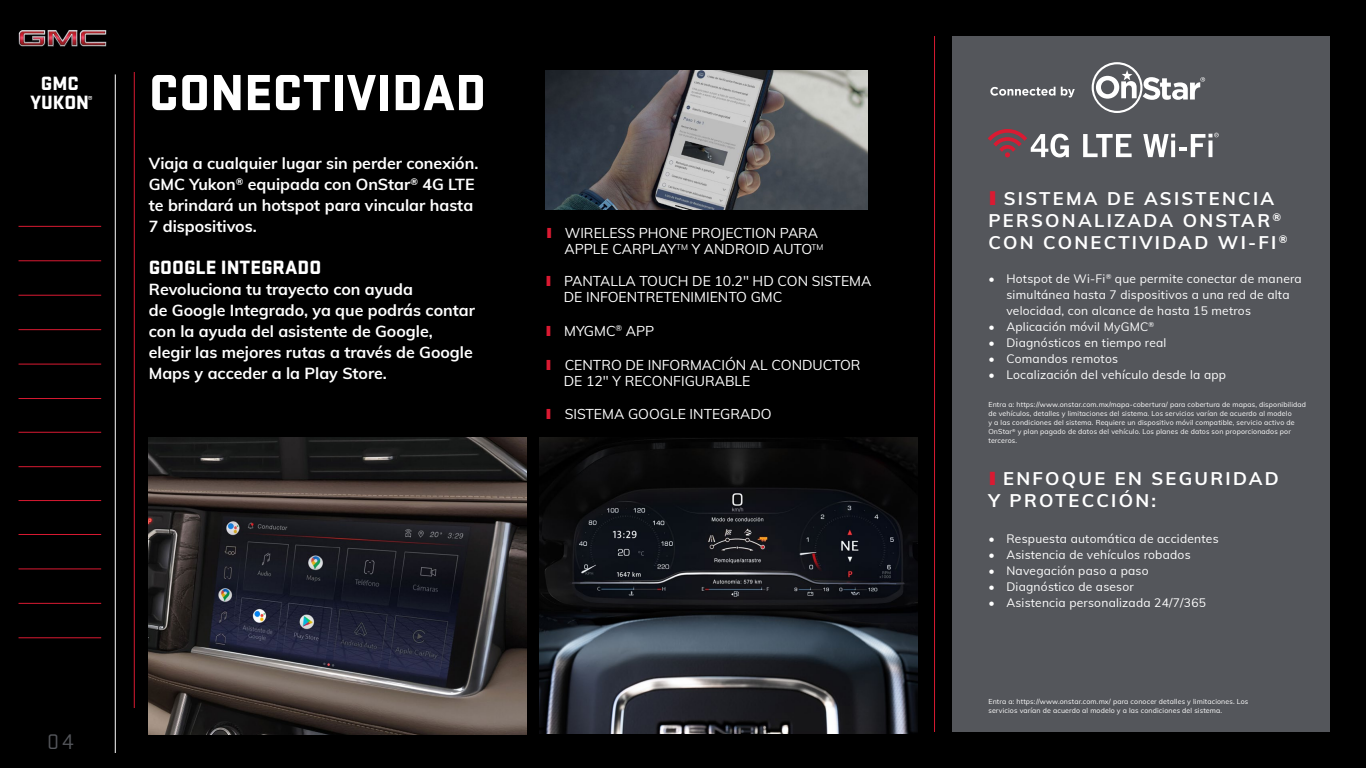
<style>
.page{position:relative;width:1366px;height:768px;background:#000}
.page>*{position:absolute;margin:0;border:0;box-sizing:border-box;transform-origin:0 0}
.t1{font:900 52.8px "Stratum GMC";color:#fff}
.t2{font:22px "Stratum GMC";color:#54565b}
.t3{font:900 20px/19px "Stratum GMC";color:#fff;text-align:center}
.t4{font:700 18.3px/21.9px "Muli";letter-spacing:.125em;color:#fff}
.t5{font:700 16px/21px "Muli";color:#fff}
.t6{font:14px/16px "Muli";color:#fff}
.t7{font:12px/16px "Muli";letter-spacing:.02em;color:#fff}
.t8{font:900 9px "Stratum GMC";color:#fff}
.t9{font:7px/9px "Muli";letter-spacing:.02em;color:#fff}
.s1{font-weight:900;color:#da1a32}
.s2{font-weight:900;font-size:19.2px;color:#da1a32}
</style>
<div class="page">
<img style="left:18px;top:30px;width:89px;height:17px">
<hr style="left:19px;top:261px;width:82px;height:1px;background:#da1a32">
<hr style="left:19px;top:226px;width:82px;height:1px;background:#da1a32">
<hr style="left:19px;top:295px;width:82px;height:1px;background:#da1a32">
<hr style="left:19px;top:329px;width:82px;height:1px;background:#da1a32">
<hr style="left:19px;top:364px;width:82px;height:1px;background:#da1a32">
<hr style="left:19px;top:398px;width:82px;height:1px;background:#da1a32">
<hr style="left:19px;top:432px;width:82px;height:1px;background:#da1a32">
<hr style="left:19px;top:466px;width:82px;height:1px;background:#da1a32">
<hr style="left:19px;top:500px;width:82px;height:1px;background:#da1a32">
<hr style="left:19px;top:534px;width:82px;height:1px;background:#da1a32">
<hr style="left:19px;top:569px;width:82px;height:1px;background:#da1a32">
<hr style="left:19px;top:603px;width:82px;height:1px;background:#da1a32">
<hr style="left:19px;top:638px;width:82px;height:1px;background:#da1a32">
<hr style="left:115px;top:74px;width:1px;height:679px;background:#fff">
<hr style="left:134px;top:72px;width:1px;height:636px;background:#da1a32">
<img style="left:149px;top:438px;width:378px;height:296px">
<img style="left:546px;top:71px;width:322px;height:138px">
<div style="left:952px;top:36px;width:378px;height:696px;background:#54565b"></div>
<hr style="left:934px;top:36px;width:1px;height:696px;background:#da1a32">
<svg style="left:1092px;top:62px;width:113px;height:51px"></svg>
<svg style="left:990px;top:87px;width:85px;height:10px"></svg>
<svg style="left:988px;top:129px;width:81px;height:28px"></svg>
<svg style="left:1083px;top:134px;width:49px;height:23px"></svg>
<svg style="left:1143px;top:133px;width:76px;height:24px"></svg>
<img style="left:540px;top:438px;width:378px;height:296px">
<h3 class="t3" style="left:31px;top:72px;width:60px">GMC<br>YUKON</h3>
<p class="t8" style="left:88px;top:92px;width:6px">®</p>
<h1 class="t1" style="left:149px;top:54px;width:339px">CONECTIVIDAD</h1>
<h3 class="t5" style="left:149px;top:152px;width:331px">Viaja a cualquier lugar sin perder conexión.<br>GMC Yukon<sup>®</sup> equipada con OnStar<sup>®</sup> 4G LTE te brindará un hotspot para vincular hasta 7 dispositivos.</h3>
<h3 class="t3" style="left:149px;top:256px;width:174px">GOOGLE INTEGRADO</h3>
<h3 class="t5" style="left:149px;top:278px;width:328px">Revoluciona tu trayecto con ayuda<br>de Google Integrado, ya que podrás contar con la ayuda del asistente de Google, elegir las mejores rutas a través de Google Maps y acceder a la Play Store.</h3>
<h3 class="t6" style="left:564px;top:225px;width:261px;text-indent:-18px"><span class="s1">I</span> WIRELESS PHONE PROJECTION PARA<br>APPLE CARPLAY<sup>TM</sup> Y ANDROID AUTO<sup>TM</sup></h3>
<h3 class="t6" style="left:564px;top:273px;width:309px;text-indent:-18px"><span class="s1">I</span> PANTALLA TOUCH DE 10.2" HD CON SISTEMA<br>DE INFOENTRETENIMIENTO GMC</h3>
<h3 class="t6" style="left:546px;top:322px;width:110px"><span class="s1">I</span> MYGMC<sup>®</sup> APP</h3>
<h3 class="t6" style="left:564px;top:357px;width:298px;text-indent:-18px"><span class="s1">I</span> CENTRO DE INFORMACIÓN AL CONDUCTOR<br>DE 12" Y RECONFIGURABLE</h3>
<h3 class="t6" style="left:546px;top:405px;width:228px"><span class="s1">I</span> SISTEMA GOOGLE INTEGRADO</h3>
<h2 class="t2" style="left:47px;top:727px;width:28px">04</h2>
<h3 class="t4" style="left:988px;top:187px;width:301px"><span class="s2">I</span> SISTEMA DE ASISTENCIA<br>PERSONALIZADA ONSTAR<sup>®<br></sup>CON CONECTIVIDAD WI-FI<sup>®</sup></h3>
<h3 class="t7" style="left:1006px;top:270px;width:297px;text-indent:-18px">• Hotspot de Wi-Fi<sup>®</sup> que permite conectar de manera simultánea hasta 7 dispositivos a una red de alta velocidad, con alcance de hasta 15 metros</h3>
<h3 class="t7" style="left:988px;top:318px;width:167px">• Aplicación móvil MyGMC<sup>®</sup></h3>
<h3 class="t7" style="left:988px;top:334px;width:180px">• Diagnósticos en tiempo real</h3>
<h3 class="t7" style="left:988px;top:350px;width:131px">• Comandos remotos</h3>
<h3 class="t7" style="left:988px;top:366px;width:239px">• Localización del vehículo desde la app</h3>
<p class="t9" style="left:988px;top:400px;width:319px">Entra a: https://www.onstar.com.mx/mapa-cobertura/ para cobertura de mapas, disponibilidad de vehículos, detalles y limitaciones del sistema. Los servicios varían de acuerdo al modelo<br>y a las condiciones del sistema. Requiere un dispositivo móvil compatible, servicio activo de OnStar<sup>®</sup> y plan pagado de datos del vehículo. Los planes de datos son proporcionados por terceros.</p>
<h3 class="t4" style="left:988px;top:467px;width:292px"><span class="s1">I</span> ENFOQUE EN SEGURIDAD<br>Y PROTECCIÓN:</h3>
<h3 class="t7" style="left:988px;top:530px;width:232px">• Respuesta automática de accidentes</h3>
<h3 class="t7" style="left:988px;top:546px;width:204px">• Asistencia de vehículos robados</h3>
<h3 class="t7" style="left:988px;top:562px;width:162px">• Navegación paso a paso</h3>
<h3 class="t7" style="left:988px;top:578px;width:147px">• Diagnóstico de asesor</h3>
<h3 class="t7" style="left:988px;top:594px;width:219px">• Asistencia personalizada 24/7/365</h3>
<p class="t9" style="left:988px;top:697px;width:261px">Entra a: https://www.onstar.com.mx/ para conocer detalles y limitaciones. Los servicios varían de acuerdo al modelo y a las condiciones del sistema.</p>
</div>
